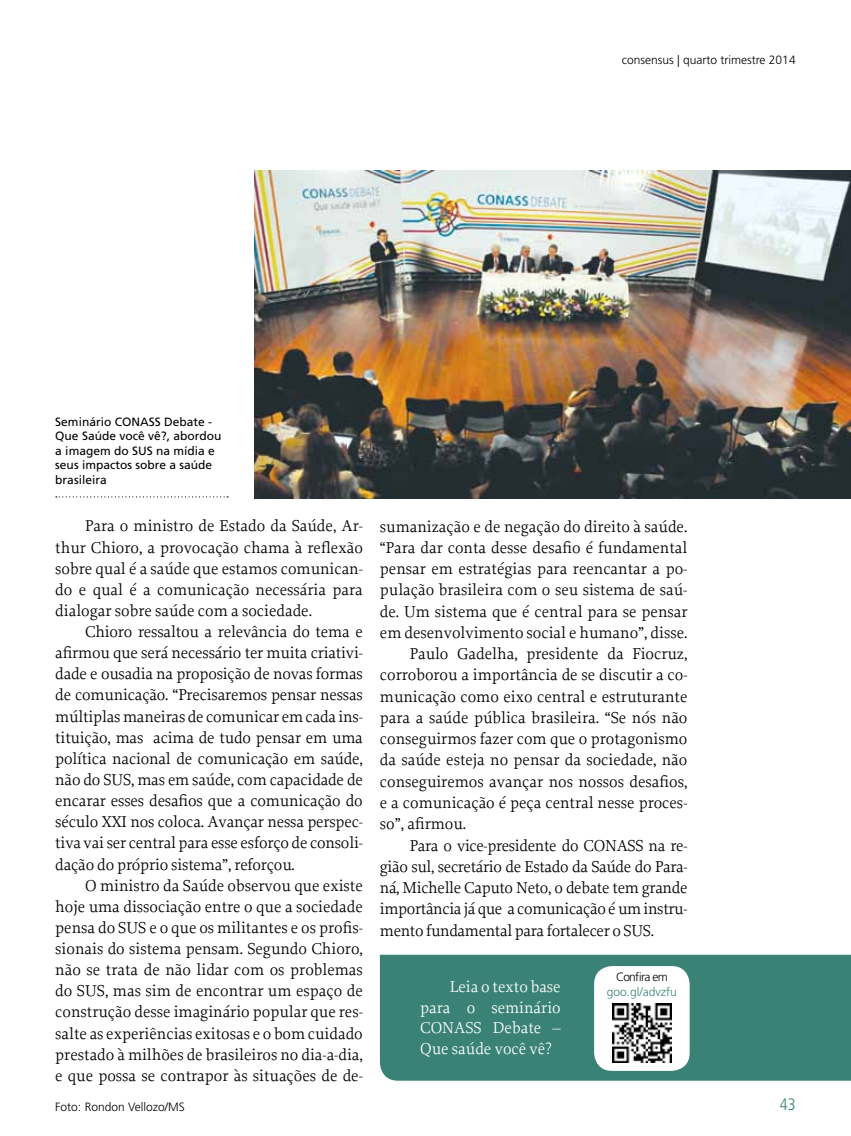
<style>
.page{position:relative;width:851px;height:1136px;background:#fff}
.page>*{position:absolute;margin:0;border:0;box-sizing:border-box;transform-origin:0 0}
.t1{font:16.5px/21.1px "Proforma";color:#000;text-align:justify}
.t2{font:16.5px "Proforma";letter-spacing:-.02em;color:#000}
.t3{font:16.5px/20.5px "Proforma";color:#fff;text-align:justify}
.t4{font:300 condensed 16.5px "Frutiger LT Std";color:#398275}
.t5{font:12px/14.4px "Frutiger LT Std";color:#000}
.t6{font:300 12px "Frutiger LT Std";color:#000}
.t7{font:300 12px "Frutiger LT Std";color:#398275}
</style>
<div class="page">
<img style="left:255px;top:171px;width:595px;height:327px">
<svg style="left:56px;top:496px;width:172px;height:1px"></svg>
<div style="left:380px;top:954px;width:470px;height:126px;background:#398275"></div>
<div style="left:594px;top:965px;width:95px;height:105px;background:#fff;border-radius:18px"></div>
<img style="left:612px;top:1003px;width:59px;height:58px">
<p class="t6" style="left:621px;top:53px;width:175px">consensus | quarto trimestre 2014</p>
<p class="t5" style="left:55px;top:414px;width:168px;text-indent:109px">Debate -<br>Que Saúde você vê?, abordou a imagem do SUS</p>
<p class="t5" style="left:55px;top:414px;width:68px">Seminário CONASS</p>
<p class="t5" style="left:55px;top:443px;width:161px;text-indent:101px">na mídia e seus impactos sobre a saúde brasileira</p>
<p class="t1" style="left:55px;top:515px;width:309px;text-indent:30px">Para o ministro de Estado da Saúde, Ar&shy;thur Chioro, a provocação chama à reflexão sobre qual é a saúde que estamos comunican&shy;do e qual é a comunicação necessária para dialogar sobre saúde com a sociedade.</p>
<p class="t1" style="left:55px;top:620px;width:309px;text-indent:30px">Chioro ressaltou a relevância do tema e afirmou que será necessário ter muita criativi&shy;dade e ousadia na proposição de novas formas de comunicação. “Precisaremos pensar nessas múltiplas maneiras de comunicar em cada ins&shy;tituição, mas acima de tudo pensar em uma política nacional de comunicação em saúde, não do SUS, mas em saúde, com capacidade de encarar esses desafios que a comunicação do século XXI nos coloca. Avançar nessa perspec&shy;tiva vai ser central para esse esforço de consoli&shy;dação do próprio sistema”, reforçou.</p>
<p class="t1" style="left:55px;top:874px;width:309px;text-indent:30px">O ministro da Saúde observou que existe hoje uma dissociação entre o que a sociedade pensa do SUS e o que os militantes e os profis&shy;sionais do sistema pensam. Segundo Chioro, não se trata de não lidar com os problemas do SUS, mas sim de encontrar um espaço de construção desse imaginário popular que res&shy;salte as experiências exitosas e o bom cuidado prestado à milhões de brasileiros no dia-a-dia, e que possa se contrapor às situações de de-</p>
<p class="t6" style="left:55px;top:1099px;width:122px">Foto: Rondon Vellozo/MS</p>
<p class="t1" style="left:380px;top:515px;width:309px">sumanização e de negação do direito à saúde.</p>
<p class="t1" style="left:380px;top:536px;width:309px">“Para dar conta desse desafio é fundamental</p>
<p class="t1" style="left:380px;top:558px;width:309px">pensar em estratégias para reencantar a po-</p>
<p class="t1" style="left:380px;top:579px;width:309px">pulação brasileira com o seu sistema de saú-</p>
<p class="t1" style="left:380px;top:600px;width:309px">de. Um sistema que é central para se pensar</p>
<p class="t1" style="left:380px;top:621px;width:309px">em desenvolvimento social e humano”, disse.</p>
<p class="t1" style="left:409px;top:643px;width:279px">Paulo Gadelha, presidente da Fiocruz,</p>
<p class="t1" style="left:380px;top:664px;width:309px">corroborou a importância de se discutir a co-</p>
<p class="t1" style="left:380px;top:685px;width:309px">municação como eixo central e estruturante</p>
<p class="t1" style="left:380px;top:706px;width:309px">para a saúde pública brasileira. “Se nós não</p>
<p class="t1" style="left:380px;top:728px;width:309px">conseguirmos fazer com que o protagonismo</p>
<p class="t1" style="left:380px;top:749px;width:309px">da saúde esteja no pensar da sociedade, não</p>
<p class="t1" style="left:380px;top:770px;width:309px">conseguiremos avançar nos nossos desafios,</p>
<p class="t1" style="left:380px;top:791px;width:309px">e a comunicação é peça central nesse proces-</p>
<p class="t1" style="left:380px;top:813px;width:88px">so”, afirmou.</p>
<p class="t2" style="left:409px;top:835px;width:279px">Para o vice-presidente do CONASS na re-</p>
<p class="t2" style="left:380px;top:856px;width:309px">gião sul, secretário de Estado da Saúde do Para-</p>
<p class="t2" style="left:380px;top:877px;width:309px">ná, Michelle Caputo Neto, o debate tem grande</p>
<p class="t2" style="left:380px;top:898px;width:309px">importância já que a comunicação é um instru-</p>
<p class="t2" style="left:380px;top:920px;width:275px">mento fundamental para fortalecer o SUS.</p>
<p class="t3" style="left:420px;top:976px;width:142px;text-indent:30px">Leia o texto base para o seminário CONASS Debate – Que saúde você vê?</p>
<p class="t6" style="left:616px;top:970px;width:53px">Confira em</p>
<p class="t7" style="left:606px;top:984px;width:72px">goo.gl/advzfu</p>
<p class="t4" style="left:779px;top:1095px;width:17px">43</p>
</div>
